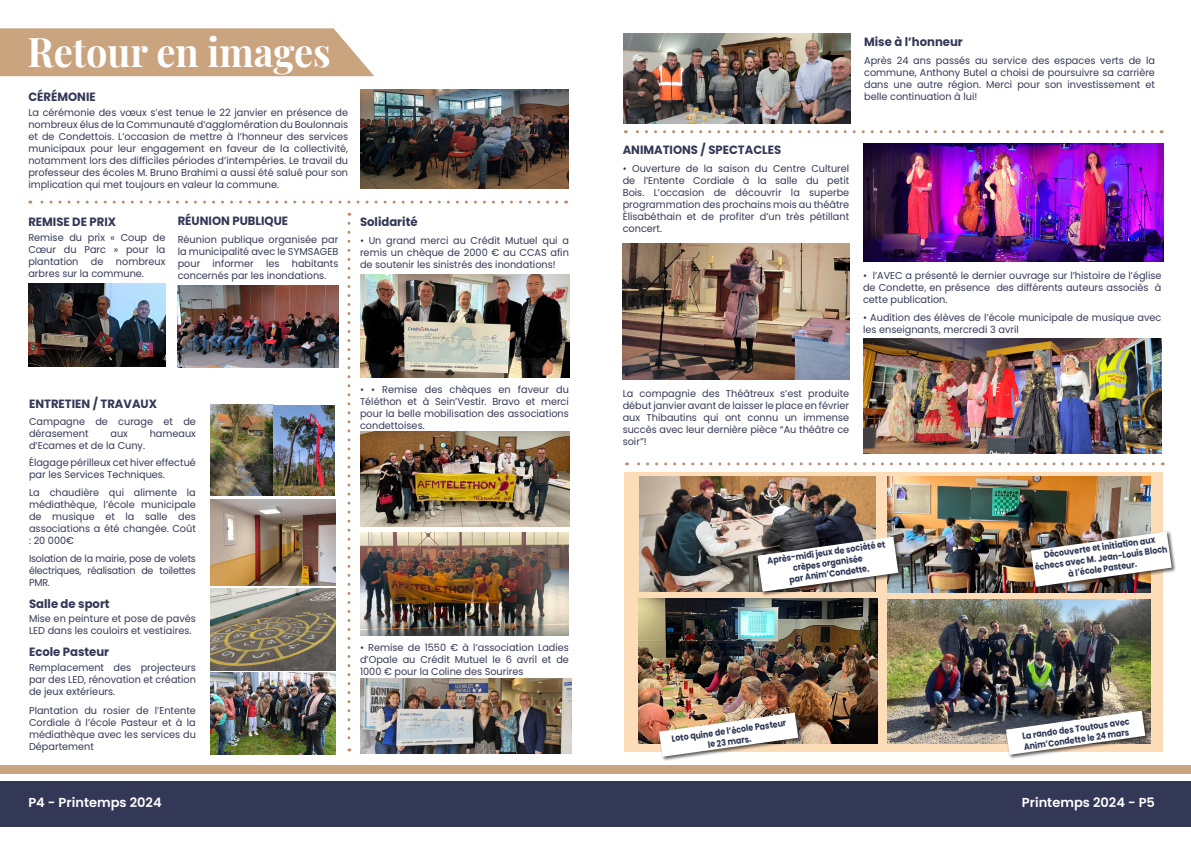
<style>
.page{position:relative;width:1191px;height:842px;background:#fff}
.page>*{position:absolute;margin:0;border:0;box-sizing:border-box;transform-origin:0 0}
.t1{font:40px "Playfair Display";color:#fff;scale:.95 1}
.t2{font:600 13px "Poppins";color:#fff}
.t3{font:700 12px "Poppins";color:#343857}
.t4{font:10px/12px "Poppins";color:#343857;text-align:justify}
.t5{font:10px/12px "Poppins";color:#343857;text-align:justify;scale:.95 1}
.t6{font:700 9px/10.8px "Poppins";color:#2d3653;text-align:center;scale:.88 1}
</style>
<div class="page">
<div style="left:624px;top:472px;width:538px;height:279px;background:#fddcb8"></div>
<div style="left:0;top:782px;width:1191px;height:45px;background:#343857"></div>
<div style="left:0;top:765px;width:1191px;height:9px;background:#caa37f"></div>
<svg style="left:0;top:28px;width:374px;height:48px;background:#cda886"></svg>
<img style="left:887px;top:599px;width:263px;height:144px">
<img style="left:887px;top:477px;width:263px;height:115px">
<img style="left:638px;top:598px;width:239px;height:145px">
<img style="left:864px;top:338px;width:297px;height:115px">
<div style="left:1030px;top:530px;width:146px;height:62px;background:#231f20;opacity:.75"></div>
<img style="left:1031px;top:531px;width:140px;height:56px">
<div style="left:658px;top:712px;width:145px;height:50px;background:#231f20;opacity:.75"></div>
<img style="left:659px;top:712px;width:139px;height:45px">
<div style="left:1005px;top:710px;width:145px;height:50px;background:#231f20;opacity:.75"></div>
<svg style="left:1006px;top:711px;width:139px;height:44px;background:#cac7c5"></svg>
<svg style="left:347px;top:223px;width:3px;height:528px"></svg>
<img style="left:622px;top:243px;width:227px;height:136px">
<img style="left:361px;top:679px;width:211px;height:74px">
<img style="left:361px;top:274px;width:209px;height:104px">
<img style="left:624px;top:34px;width:226px;height:90px">
<img style="left:639px;top:477px;width:236px;height:115px">
<img style="left:863px;top:144px;width:300px;height:117px">
<img style="left:210px;top:672px;width:125px;height:83px">
<img style="left:360px;top:432px;width:209px;height:94px">
<img style="left:28px;top:284px;width:137px;height:82px">
<img style="left:360px;top:89px;width:209px;height:100px">
<img style="left:178px;top:285px;width:160px;height:83px">
<img style="left:210px;top:588px;width:125px;height:82px">
<img style="left:210px;top:404px;width:63px;height:92px">
<img style="left:210px;top:499px;width:125px;height:86px">
<img style="left:274px;top:406px;width:61px;height:90px">
<svg style="left:30px;top:201px;width:527px;height:3px"></svg>
<img style="left:361px;top:533px;width:207px;height:103px">
<div style="left:756px;top:536px;width:147px;height:61px;background:#231f20;opacity:.75"></div>
<svg style="left:757px;top:537px;width:141px;height:55px;background:#c7c5c4"></svg>
<svg style="left:625px;top:130px;width:527px;height:3px"></svg>
<svg style="left:626px;top:462px;width:527px;height:3px"></svg>
<h1 class="t1" style="left:27px;top:21px;width:321px">Retour en images</h1>
<p class="t3" style="left:28px;top:90px;width:69px">CÉRÉMONIE</p>
<p class="t4" style="left:28px;top:106px;width:321px">La cérémonie des vœux s’est tenue le 22 janvier en présence de nombreux élus de la Communauté d’agglomération du Boulonnais et de Condettois. L’occasion de mettre à l’honneur des services municipaux pour leur engagement en faveur de la collectivité, notamment lors des difficiles périodes d’intempéries. Le travail du professeur des écoles M. Bruno Brahimi a aussi été salué pour son implication qui met toujours en valeur la commune.</p>
<p class="t3" style="left:28px;top:215px;width:89px">REMISE DE PRIX</p>
<p class="t4" style="left:28px;top:231px;width:139px">Remise du prix « Coup de Cœur du Parc » pour la plantation de nombreux arbres sur la commune.</p>
<p class="t3" style="left:178px;top:214px;width:112px">RÉUNION PUBLIQUE</p>
<p class="t4" style="left:178px;top:234px;width:162px">Réunion publique organisée par la municipalité avec le SYMSAGEB pour informer les habitants concernés par les inondations.</p>
<p class="t3" style="left:360px;top:215px;width:59px">Solidarité</p>
<p class="t4" style="left:360px;top:234px;width:210px">• Un grand merci au Crédit Mutuel qui a remis un chèque de 2000 € au CCAS afin de soutenir les sinistrés des inondations!</p>
<p class="t3" style="left:29px;top:397px;width:130px">ENTRETIEN / TRAVAUX</p>
<p class="t4" style="left:29px;top:415px;width:168px">Campagne de curage et de dérasement</p>
<p class="t4" style="left:110px;top:427px;width:19px">aux</p>
<p class="t4" style="left:150px;top:427px;width:48px">hameaux</p>
<p class="t4" style="left:29px;top:436px;width:168px;line-height:17.7px">d’Ecames et de la Cuny.<br>Élagage périlleux cet hiver effectué</p>
<p class="t4" style="left:29px;top:466px;width:168px;line-height:17.7px">par les Services Techniques.<br>La chaudière qui alimente la</p>
<p class="t4" style="left:29px;top:498px;width:168px">médiathèque, l’école municipale de musique et la salle des associations a été changée. Coût : 20 000€</p>
<p class="t5" style="left:29px;top:552px;width:177px">Isolation de la mairie, pose de volets électriques, réalisation de toilettes PMR.</p>
<p class="t3" style="left:29px;top:596px;width:82px">Salle de sport</p>
<p class="t4" style="left:29px;top:613px;width:168px">Mise en peinture et pose de pavés<br>LED dans les couloirs et vestiaires.</p>
<p class="t3" style="left:29px;top:645px;width:82px">Ecole Pasteur</p>
<p class="t4" style="left:29px;top:662px;width:168px">Remplacement des projecteurs par des LED, rénovation et création de jeux extérieurs.</p>
<p class="t4" style="left:29px;top:705px;width:168px">Plantation du rosier de l’Entente Cordiale à l’école Pasteur et à la médiathèque avec les services du Département</p>
<p class="t4" style="left:360px;top:384px;width:210px">• • Remise des chèques en faveur du Téléthon et à Sein’Vestir. Bravo et merci pour la belle mobilisation des associations condettoises.</p>
<p class="t4" style="left:360px;top:642px;width:210px">• Remise de 1550 € à l’association Ladies d’Opale au Crédit Mutuel le 6 avril et de 1000 € pour la Coline des Sourires</p>
<p class="t3" style="left:864px;top:35px;width:100px">Mise à l’honneur</p>
<p class="t4" style="left:864px;top:55px;width:292px">Après 24 ans passés au service des espaces verts de la commune, Anthony Butel a choisi de poursuivre sa carrière dans une autre région. Merci pour son investissement et belle continuation à lui!</p>
<p class="t3" style="left:622px;top:143px;width:160px">ANIMATIONS / SPECTACLES</p>
<p class="t4" style="left:622px;top:163px;width:228px">• Ouverture de la saison du Centre Culturel de l’Entente Cordiale à la salle du petit Bois. L’occasion de découvrir la superbe programmation des prochains mois au théâtre Élisabéthain et de profiter d’un très pétillant concert.</p>
<p class="t4" style="left:863px;top:270px;width:300px">• l’AVEC a présenté le dernier ouvrage sur l’histoire de l’église de Condette, en présence des différents auteurs associés à cette publication.</p>
<p class="t4" style="left:863px;top:311px;width:300px">• Audition des élèves de l’école municipale de musique avec les enseignants, mercredi 3 avril</p>
<p class="t4" style="left:622px;top:388px;width:228px">La compagnie des Théâtreux s’est produite début janvier avant de laisser le place en février aux Thibautins qui ont connu un immense succès avec leur dernière pièce “Au théâtre ce soir”!</p>
<p class="t6" style="left:766px;top:555px;width:136px;rotate:-8deg">Après-midi jeux de société et crêpes organisée<br>par Anim’Condette.</p>
<p class="t6" style="left:1032px;top:551px;width:153px;rotate:-8deg">Découverte et initiation aux échecs avec M. Jean-Louis Bloch à l’école Pasteur.</p>
<p class="t6" style="left:671px;top:733px;width:133px;rotate:-8deg">Loto quine de l’école Pasteur le 23 mars.</p>
<p class="t6" style="left:1021px;top:731px;width:124px;text-align:left;rotate:-8deg">La rando des Toutous avec<br>Anim’Condette le 24 mars</p>
<h2 class="t2" style="left:28px;top:795px;width:135px">P4 - Printemps 2024</h2>
<h2 class="t2" style="left:1022px;top:795px;width:135px">Printemps 2024 - P5</h2>
</div>
